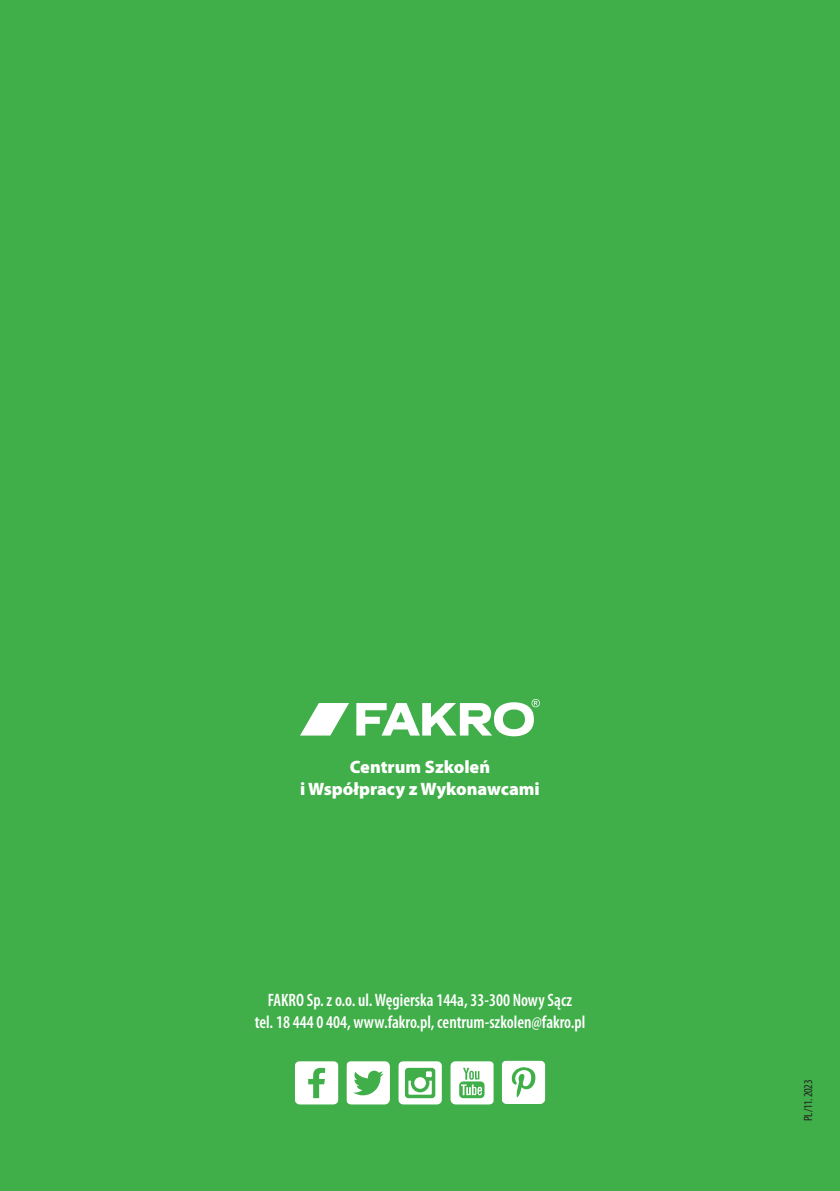
<style>
.page{position:relative;width:840px;height:1191px;background:#fff}
.page>*{position:absolute;margin:0;border:0;box-sizing:border-box;transform-origin:0 0}
.t1{font:600 condensed 18px/21.6px "Myriad Pro";color:#fff;text-align:center;scale:.95 1}
.t2{font:900 18px/21.6px "Myriad Pro";color:#fff;text-align:center}
.t3{font:condensed 12px "Myriad Pro";letter-spacing:-.01em;color:#231f20}
</style>
<div class="page">
<div style="left:0;top:0;width:839px;height:1191px;background:#40ae49"></div>
<svg style="left:295px;top:1061px;width:43px;height:43px;background:#e1f2e2"></svg>
<svg style="left:346px;top:1061px;width:44px;height:43px"></svg>
<svg style="left:398px;top:1061px;width:43px;height:43px"></svg>
<svg style="left:450px;top:1061px;width:43px;height:43px;background:#d2ebd4"></svg>
<svg style="left:502px;top:1060px;width:43px;height:44px;background:#ddf0df"></svg>
<svg style="left:356px;top:699px;width:183px;height:37px"></svg>
<svg style="left:300px;top:703px;width:49px;height:32px"></svg>
<p class="t2" style="left:300px;top:756px;width:241px">Centrum Szkoleń<br>i Współpracy z Wykonawcami</p>
<p class="t1" style="left:254px;top:989px;width:349px">FAKRO Sp. z o.o. ul. Węgierska 144a, 33-300 Nowy Sącz<br>tel. 18 444 0 404, www.fakro.pl, centrum-szkolen@fakro.pl</p>
<p class="t3" style="left:800px;top:1121px;width:43px;rotate:-90deg">PL/11. 2023</p>
</div>
